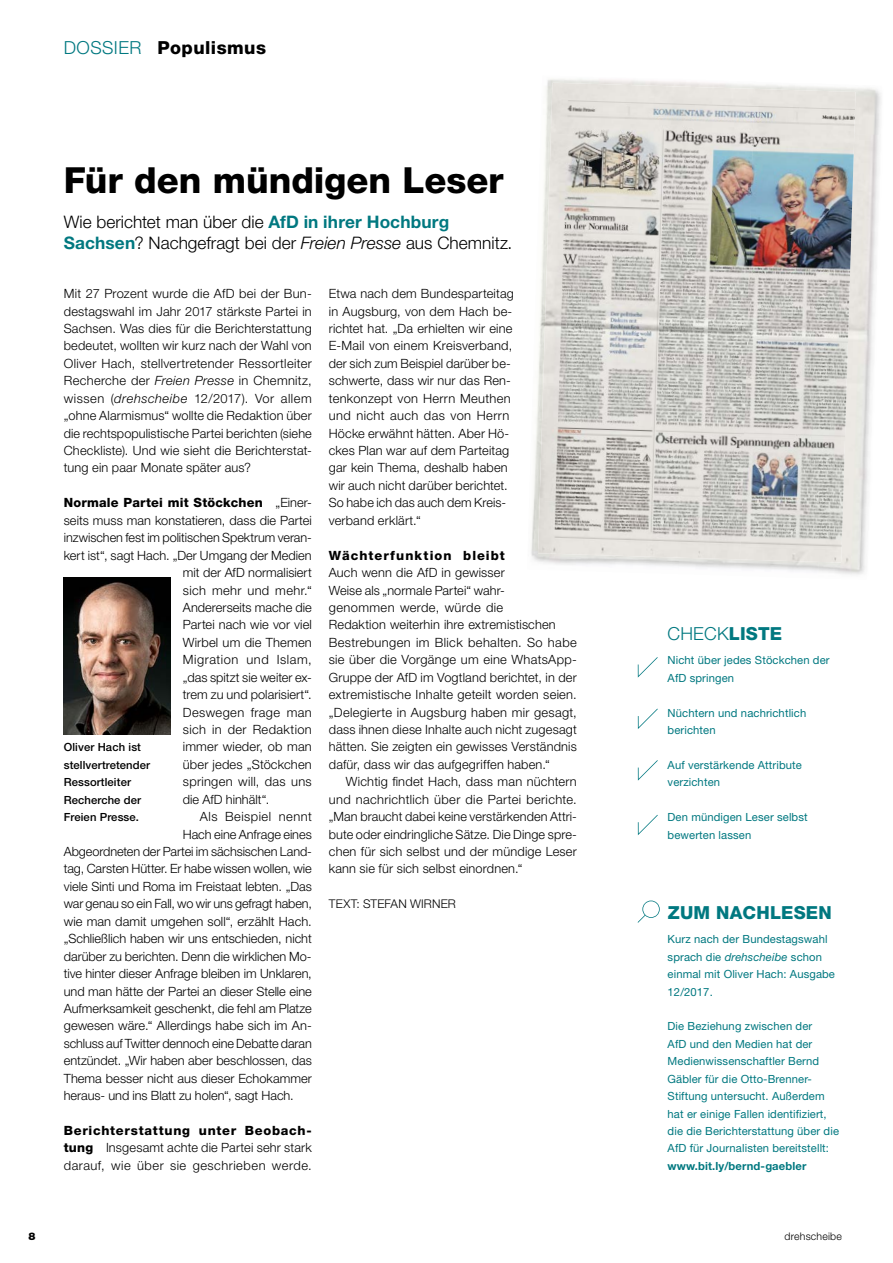
<style>
.page{position:relative;width:893px;height:1263px;background:#fff}
.page>*{position:absolute;margin:0;border:0;box-sizing:border-box;transform-origin:0 0}
.t1{font:800 36px "Helvetica Neue LT Std";color:#000}
.t2{font:800 18px "Helvetica Neue LT Std";letter-spacing:.025em;color:#000}
.t3{font:800 18px "Helvetica Neue LT Std";letter-spacing:.01em;color:#007880}
.t4{font:300 18px "Helvetica Neue LT Std";letter-spacing:.01em;color:#007880}
.t5{font:300 17.25px/21px "Helvetica Neue LT Std";color:#000}
.t6{font:300 12.75px/17.4px "Helvetica Neue LT Std";letter-spacing:.01em;color:#000;text-align:justify}
.t7{font:300 12.75px "Helvetica Neue LT Std";letter-spacing:-.01em;color:#000}
.t8{font:300 12.75px "Helvetica Neue LT Std";letter-spacing:.03em;color:#000}
.t9{font:800 12.75px "Helvetica Neue LT Std";letter-spacing:.03em;color:#000}
.t10{font:800 12.75px "Helvetica Neue LT Std";letter-spacing:.08em;color:#000}
.t11{font:300 12.75px "Helvetica Neue LT Std";letter-spacing:.045em;color:#000}
.t12{font:300 12.75px "Helvetica Neue LT Std";letter-spacing:.035em;color:#000}
.t13{font:300 12px "Helvetica Neue LT Std";letter-spacing:.015em;color:#000}
.t14{font:11.25px/17.4px "Helvetica Neue LT Std";letter-spacing:.01em;color:#007880}
.t15{font:500 11.25px/17.4px "Helvetica Neue LT Std";letter-spacing:.01em;color:#000}
.t16{font:700 11.25px "Helvetica Neue LT Std";letter-spacing:.01em;color:#007880}
.t17{font:300 10.5px "Helvetica Neue LT Std";letter-spacing:.02em;color:#000}
.t18{font:900 10.5px "Helvetica Neue LT Std";color:#000}
.s1{font-weight:300;color:#007880}
.s2{font-weight:700;color:#007880}
.s3{font-style:italic}
.s4{font-weight:300}
.s5{font-weight:800}
</style>
<div class="page">
<img style="left:64px;top:578px;width:106px;height:156px">
<svg style="left:638px;top:900px;width:22px;height:23px"></svg>
<img style="left:547px;top:79px;width:334px;height:55px">
<img style="left:531px;top:137px;width:44px;height:428px">
<img style="left:819px;top:134px;width:60px;height:441px">
<img style="left:546px;top:83px;width:209px;height:209px">
<img style="left:740px;top:89px;width:116px;height:474px">
<img style="left:540px;top:292px;width:208px;height:216px">
<img style="left:538px;top:501px;width:204px;height:58px">
<svg style="left:638px;top:657px;width:20px;height:20px"></svg>
<svg style="left:638px;top:709px;width:20px;height:20px"></svg>
<svg style="left:638px;top:760px;width:20px;height:21px"></svg>
<svg style="left:638px;top:815px;width:20px;height:20px"></svg>
<h2 class="t2" style="left:64px;top:37px;width:204px"><span class="s1">DOSSIER</span> Populismus</h2>
<h1 class="t1" style="left:64px;top:159px;width:441px">Für den mündigen Leser</h1>
<h3 class="t5" style="left:64px;top:211px;width:450px">Wie berichtet man über die <span class="s2">AfD in ihrer Hochburg<br>Sachsen</span>? Nachgefragt bei der <span class="s3">Freien Presse</span> aus Chemnitz.</h3>
<p class="t6" style="left:64px;top:285px;width:250px">Mit 27 Prozent wurde die AfD bei der Bun&shy;destagswahl im Jahr 2017 stärkste Partei in Sachsen. Was dies für die Berichterstattung bedeutet, wollten wir kurz nach der Wahl von Oliver Hach, stellvertretender Ressortleiter Recherche der <span class="s3">Freien Presse</span> in Chemnitz, wissen (<span class="s3">drehscheibe</span> 12/2017). Vor allem „ohne Alarmismus“ wollte die Redaktion über die rechtspopulistische Partei berichten (siehe Checkliste). Und wie sieht die Berichterstat&shy;tung ein paar Monate später aus?</p>
<p class="t9" style="left:64px;top:495px;width:250px">Normale Partei mit Stöckchen <span class="s4">„Einer-</span></p>
<p class="t6" style="left:64px;top:511px;width:250px">seits muss man konstatieren, dass die Partei</p>
<p class="t6" style="left:64px;top:529px;width:250px">inzwischen fest im politischen Spektrum veran-</p>
<p class="t6" style="left:64px;top:546px;width:250px">kert ist“, sagt Hach. „Der Umgang der Medien</p>
<p class="t6" style="left:183px;top:563px;width:130px">mit der AfD normalisiert</p>
<p class="t6" style="left:183px;top:581px;width:130px">sich mehr und mehr.“</p>
<p class="t6" style="left:183px;top:598px;width:130px">Andererseits mache die</p>
<p class="t6" style="left:183px;top:616px;width:130px">Partei nach wie vor viel</p>
<p class="t6" style="left:183px;top:633px;width:130px">Wirbel um die Themen</p>
<p class="t11" style="left:183px;top:652px;width:130px">Migration und Islam,</p>
<p class="t6" style="left:183px;top:668px;width:131px">„das spitzt sie weiter ex-</p>
<p class="t6" style="left:183px;top:686px;width:130px">trem zu und polarisiert“.</p>
<p class="t8" style="left:183px;top:704px;width:130px">Deswegen frage man</p>
<p class="t8" style="left:183px;top:722px;width:130px">sich in der Redaktion</p>
<p class="t6" style="left:183px;top:738px;width:130px">immer wieder, ob man</p>
<p class="t6" style="left:183px;top:755px;width:130px">über jedes „Stöckchen</p>
<p class="t6" style="left:183px;top:773px;width:130px">springen will, das uns</p>
<p class="t6" style="left:183px;top:790px;width:88px">die AfD hinhält“.</p>
<p class="t12" style="left:200px;top:809px;width:113px">Als Beispiel nennt</p>
<p class="t6" style="left:183px;top:825px;width:131px">Hach eine Anfrage eines</p>
<p class="t6" style="left:64px;top:842px;width:250px">Abgeordneten der Partei im sächsischen Land-</p>
<p class="t6" style="left:64px;top:860px;width:250px">tag, Carsten Hütter. Er habe wissen wollen, wie</p>
<p class="t6" style="left:64px;top:877px;width:250px">viele Sinti und Roma im Freistaat lebten. „Das</p>
<p class="t7" style="left:64px;top:896px;width:250px">war genau so ein Fall, wo wir uns gefragt haben,</p>
<p class="t6" style="left:64px;top:912px;width:250px">wie man damit umgehen soll“, erzählt Hach.</p>
<p class="t6" style="left:64px;top:930px;width:250px">„Schließlich haben wir uns entschieden, nicht</p>
<p class="t6" style="left:64px;top:947px;width:249px">darüber zu berichten. Denn die wirklichen Mo-</p>
<p class="t6" style="left:64px;top:964px;width:250px">tive hinter dieser Anfrage bleiben im Unklaren,</p>
<p class="t6" style="left:64px;top:982px;width:250px">und man hätte der Partei an dieser Stelle eine</p>
<p class="t6" style="left:64px;top:999px;width:250px">Aufmerksamkeit geschenkt, die fehl am Platze</p>
<p class="t6" style="left:64px;top:1017px;width:250px">gewesen wäre.“ Allerdings habe sich im An-</p>
<p class="t6" style="left:64px;top:1034px;width:250px">schluss auf Twitter dennoch eine Debatte daran</p>
<p class="t6" style="left:64px;top:1052px;width:250px">entzündet. „Wir haben aber beschlossen, das</p>
<p class="t6" style="left:64px;top:1069px;width:250px">Thema besser nicht aus dieser Echokammer</p>
<p class="t6" style="left:64px;top:1086px;width:231px">heraus- und ins Blatt zu holen“, sagt Hach.</p>
<p class="t6" style="left:64px;top:1121px;width:250px"><span class="s5">Berichterstattung unter Beobach&shy;tung</span> Insgesamt achte die Partei sehr stark darauf, wie über sie geschrieben werde.</p>
<p class="t15" style="left:64px;top:739px;width:88px">Oliver Hach ist stellvertretender<br>Ressortleiter<br>Recherche der<br>Freien Presse.</p>
<p class="t6" style="left:329px;top:285px;width:186px;text-align:left">Etwa nach dem Bundesparteitag in Augsburg, von dem Hach be&shy;richtet hat. „Da erhielten wir eine<br>E-Mail von einem Kreisverband, der sich zum Beispiel darüber be&shy;schwerte, dass wir nur das Ren&shy;tenkonzept von Herrn Meuthen und nicht auch das von Herrn<br>Höcke erwähnt hätten. Aber Hö&shy;ckes Plan war auf dem Parteitag gar kein Thema, deshalb haben wir auch nicht darüber berichtet.<br>So habe ich das auch dem Kreis&shy;verband erklärt.“</p>
<p class="t10" style="left:329px;top:547px;width:178px">Wächterfunktion bleibt</p>
<p class="t6" style="left:329px;top:563px;width:249px;text-align:left">Auch wenn die AfD in gewisser<br>Weise als „normale Partei“ wahr-<br>genommen werde, würde die<br>Redaktion weiterhin ihre extremistischen Bestrebungen im Blick behalten. So habe sie über die Vorgänge um eine WhatsApp-Gruppe der AfD im Vogtland berichtet, in der extremistische Inhalte geteilt worden seien. „Delegierte in Augsburg haben mir gesagt, dass ihnen diese Inhalte auch nicht zugesagt hätten. Sie zeigten ein gewisses Verständnis dafür, dass wir das aufgegriffen haben.“</p>
<p class="t6" style="left:329px;top:773px;width:250px;text-indent:17px">Wichtig findet Hach, dass man nüchtern und nachrichtlich über die Partei berichte. „Man braucht dabei keine verstärkenden Attri&shy;bute oder eindringliche Sätze. Die Dinge spre&shy;chen für sich selbst und der mündige Leser kann sie für sich selbst einordnen.“</p>
<p class="t13" style="left:329px;top:897px;width:129px">TEXT: STEFAN WIRNER</p>
<h2 class="t4" style="left:668px;top:622px;width:116px">CHECK<span class="s5">LISTE</span></h2>
<p class="t14" style="left:668px;top:651px;width:164px">Nicht über jedes Stöckchen der<br>AfD springen</p>
<p class="t14" style="left:668px;top:704px;width:140px">Nüchtern und nachrichtlich berichten</p>
<p class="t14" style="left:668px;top:756px;width:136px">Auf verstärkende Attribute verzichten</p>
<p class="t14" style="left:668px;top:808px;width:142px">Den mündigen Leser selbst bewerten lassen</p>
<h2 class="t3" style="left:668px;top:902px;width:165px">ZUM NACHLESEN</h2>
<p class="t14" style="left:668px;top:930px;width:169px">Kurz nach der Bundestagswahl sprach die <span class="s3">drehscheibe</span> schon einmal mit Oliver Hach: Ausgabe<br>12/2017.</p>
<p class="t14" style="left:668px;top:1017px;width:173px">Die Beziehung zwischen der<br>AfD und den Medien hat der<br>Medienwissenschaftler Bernd<br>Gäbler für die Otto-Brenner-<br>Stiftung untersucht. Außerdem hat er einige Fallen identifiziert, die die Berichterstattung über die<br>AfD für Journalisten bereitstellt:</p>
<p class="t16" style="left:668px;top:1159px;width:140px">www.bit.ly/bernd-gaebler</p>
<p class="t18" style="left:28px;top:1230px;width:9px">8</p>
<p class="t17" style="left:784px;top:1229px;width:59px">drehscheibe</p>
</div>
